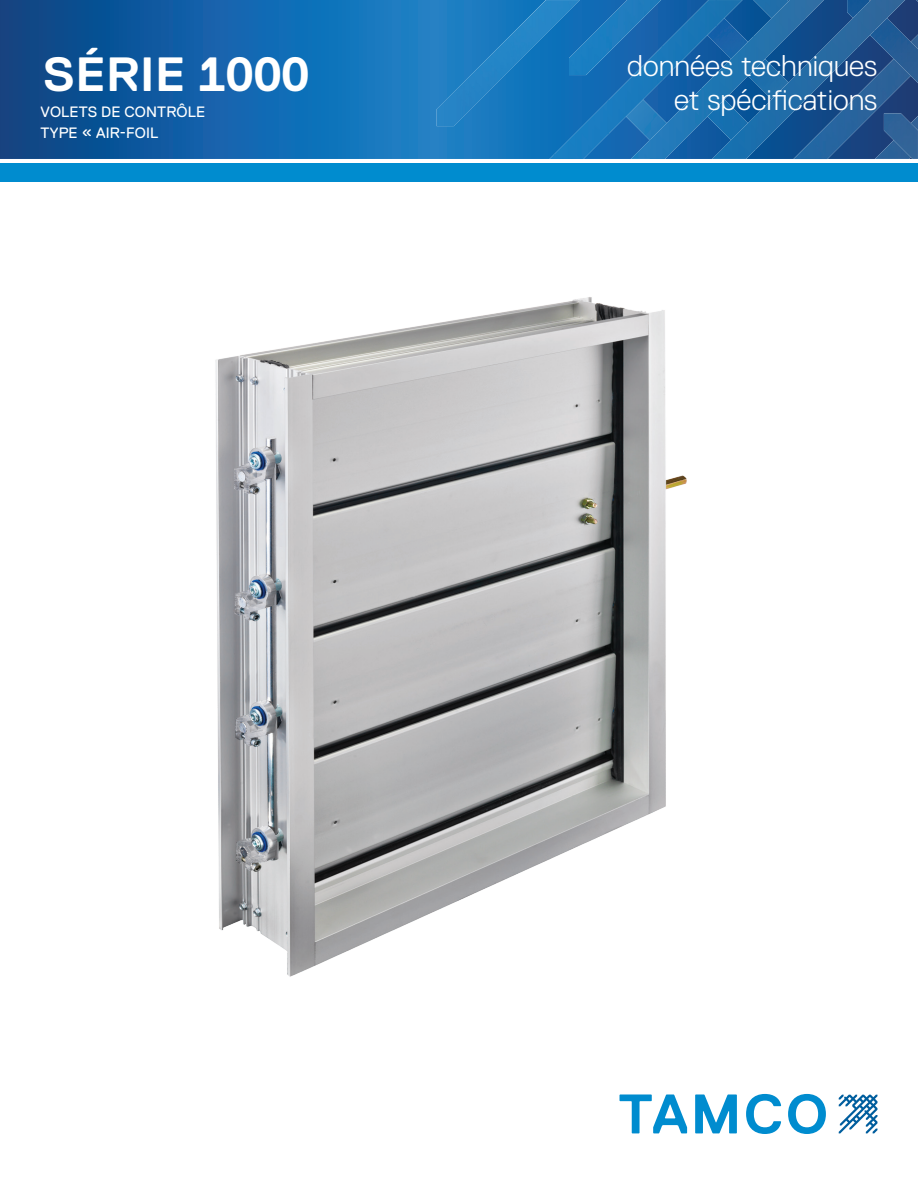
<style>
.page{position:relative;width:918px;height:1188px;background:#fff}
.page>*{position:absolute;margin:0;border:0;box-sizing:border-box;transform-origin:0 0}
.Paragraph_Style_1{font:700 48px "Replica Std";letter-spacing:.01em;color:#fff}
.t1{font:300 30px "Replica Std";color:#fff}
.Paragraph_Style_1-2{font:15px "Replica Std";letter-spacing:.01em;color:#fff}
</style>
<div class="page">
<svg style="left:0;top:0;width:847px;height:159px;background:#1263a9"></svg>
<img style="left:437px;top:0;width:143px;height:126px">
<img style="left:569px;top:0;width:92px;height:75px">
<img style="left:707px;top:123px;width:5px;height:17px">
<img style="left:717px;top:18px;width:38px;height:81px">
<img style="left:626px;top:135px;width:24px;height:5px">
<img style="left:805px;top:10px;width:19px;height:10px">
<img style="left:753px;top:0;width:52px;height:71px">
<img style="left:701px;top:36px;width:53px;height:87px">
<img style="left:650px;top:88px;width:52px;height:71px">
<img style="left:631px;top:139px;width:20px;height:20px">
<img style="left:717px;top:0;width:26px;height:27px">
<img style="left:662px;top:0;width:55px;height:81px">
<img style="left:770px;top:0;width:55px;height:10px">
<img style="left:608px;top:46px;width:55px;height:89px">
<img style="left:554px;top:100px;width:55px;height:59px">
<svg style="left:549px;top:154px;width:6px;height:5px"></svg>
<img style="left:794px;top:34px;width:124px;height:125px">
<img style="left:847px;top:0;width:71px;height:83px">
<img style="left:875px;top:116px;width:9px;height:43px">
<img style="left:884px;top:113px;width:34px;height:46px">
<img style="left:857px;top:0;width:48px;height:31px">
<img style="left:806px;top:13px;width:52px;height:86px">
<img style="left:755px;top:64px;width:52px;height:86px">
<img style="left:857px;top:30px;width:18px;height:18px">
<img style="left:712px;top:115px;width:44px;height:44px">
<img style="left:653px;top:132px;width:52px;height:27px">
<img style="left:215px;top:297px;width:472px;height:680px">
<svg style="left:620px;top:1094px;width:67px;height:39px"></svg>
<svg style="left:695px;top:1094px;width:42px;height:39px"></svg>
<svg style="left:746px;top:1094px;width:35px;height:40px"></svg>
<svg style="left:788px;top:1094px;width:38px;height:40px"></svg>
<svg style="left:839px;top:1095px;width:38px;height:38px"></svg>
<div style="left:0;top:163px;width:918px;height:19px;background:#008ccf"></div>
<p class="Paragraph_Style_1" style="left:43px;top:48px;width:268px">SÉRIE 1000</p>
<p class="t1" style="left:627px;top:49px;width:252px">données techniques</p>
<p class="t1" style="left:674px;top:83px;width:205px">et spécifications</p>
<p class="Paragraph_Style_1-2" style="left:41px;top:104px;width:166px">VOLETS DE CONTRÔLE</p>
<p class="Paragraph_Style_1-2" style="left:41px;top:125px;width:119px">TYPE « AIR-FOIL</p>
</div>
